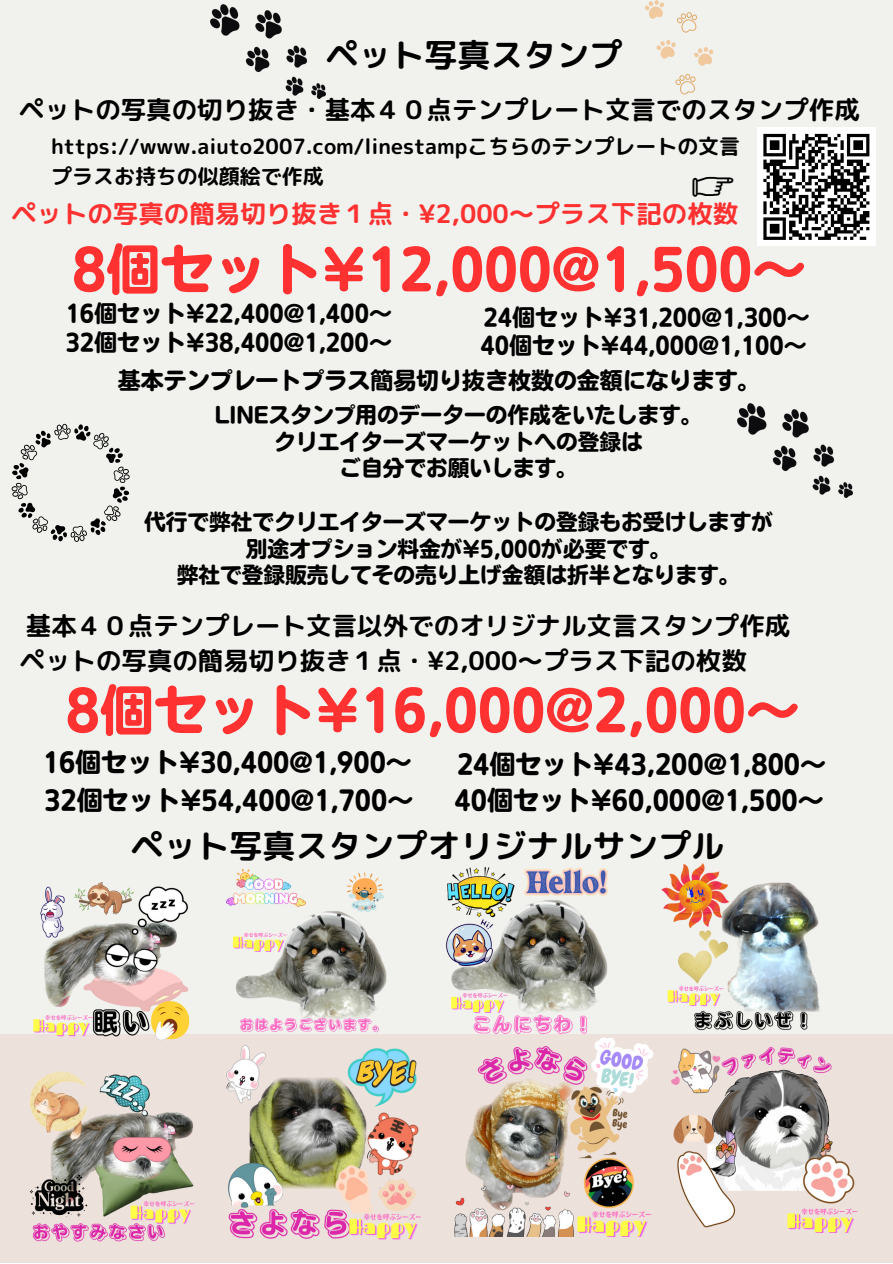
<style>
.page{position:relative;width:893px;height:1264px;background:#fff}
.page>*{position:absolute;margin:0;border:0;box-sizing:border-box;transform-origin:0 0}
.t1{font:54px "Nud Motoya Maru Std W6";color:#ff3131}
.t2{font:42.45px "Nud Motoya Maru Std W6";color:#000}
.t3{font:33px "rounded mplus 1 p bold";color:#000}
.t4{font:25.95px "Nud Motoya Maru Std W6";color:#000}
.t5{font:25.5px "rounded mplus 1 p bold";color:#000}
.t6{font:25.5px "rounded mplus 1 p bold";color:#ff3131}
.t7{font:22.95px "Nud Motoya Maru Std W6";color:#000}
.t8{font:21.75px "Nud Motoya Maru Std W6";color:#000}
.t9{font:21px "rounded mplus 1 p bold";color:#000}
</style>
<div class="page">
<div style="left:0;top:0;width:892px;height:1262px;background:#f1f1ed"></div>
<div style="left:0;top:1034px;width:892px;height:228px;background:#ede1db"></div>
<div style="left:756px;top:127px;width:119px;height:119px;background:#fff"></div>
<svg style="left:763px;top:133px;width:107px;height:107px"></svg>
<img style="left:33px;top:882px;width:157px;height:158px">
<img style="left:226px;top:869px;width:161px;height:164px">
<img style="left:446px;top:867px;width:163px;height:168px">
<img style="left:661px;top:864px;width:159px;height:167px">
<img style="left:29px;top:1071px;width:166px;height:171px">
<img style="left:226px;top:1045px;width:195px;height:195px">
<img style="left:454px;top:1037px;width:199px;height:199px">
<img style="left:211px;top:4px;width:114px;height:95px">
<svg style="left:645px;top:0;width:19px;height:19px"></svg>
<svg style="left:677px;top:12px;width:20px;height:21px"></svg>
<svg style="left:656px;top:40px;width:20px;height:19px"></svg>
<svg style="left:694px;top:47px;width:19px;height:19px"></svg>
<svg style="left:675px;top:74px;width:20px;height:20px"></svg>
<svg style="left:11px;top:423px;width:119px;height:119px"></svg>
<img style="left:737px;top:403px;width:115px;height:94px">
<img style="left:671px;top:1046px;width:187px;height:186px">
<p class="t3" style="left:325px;top:31px;width:298px">ペット写真スタンプ</p>
<p class="t5" style="left:19px;top:92px;width:842px">ペットの写真の切り抜き・基本４０点テンプレート文言でのスタンプ作成</p>
<p class="t9" style="left:51px;top:132px;width:690px">https://www.aiuto2007.com/linestampこちらのテンプレートの文言</p>
<p class="t9" style="left:51px;top:161px;width:274px">プラスお持ちの似顔絵で作成</p>
<p class="t2" style="left:692px;top:165px;width:44px">☞</p>
<p class="t6" style="left:11px;top:196px;width:728px">ペットの写真の簡易切り抜き１点・¥2,000〜プラス下記の枚数</p>
<p class="t1" style="left:72px;top:242px;width:731px">8個セット¥12,000@1,500〜</p>
<p class="t7" style="left:66px;top:301px;width:326px">16個セット¥22,400@1,400〜</p>
<p class="t7" style="left:483px;top:305px;width:326px">24個セット¥31,200@1,300〜</p>
<p class="t7" style="left:66px;top:331px;width:326px">32個セット¥38,400@1,200〜</p>
<p class="t7" style="left:480px;top:334px;width:326px">40個セット¥44,000@1,100〜</p>
<p class="t7" style="left:118px;top:368px;width:644px">基本テンプレートプラス簡易切り抜き枚数の金額になります。</p>
<p class="t8" style="left:215px;top:404px;width:489px">LINEスタンプ用のデーターの作成をいたします。</p>
<p class="t8" style="left:274px;top:430px;width:370px">クリエイターズマーケットへの登録は</p>
<p class="t8" style="left:339px;top:457px;width:240px">ご自分でお願いします。</p>
<p class="t8" style="left:144px;top:510px;width:630px">代行で弊社でクリエイターズマーケットの登録もお受けしますが</p>
<p class="t8" style="left:246px;top:537px;width:427px">別途オプション料金が¥5,000が必要です。</p>
<p class="t8" style="left:177px;top:564px;width:565px">弊社で登録販売してその売り上げ金額は折半となります。</p>
<p class="t5" style="left:26px;top:607px;width:766px">基本４０点テンプレート文言以外でのオリジナル文言スタンプ作成</p>
<p class="t5" style="left:20px;top:642px;width:728px">ペットの写真の簡易切り抜き１点・¥2,000〜プラス下記の枚数</p>
<p class="t1" style="left:66px;top:683px;width:731px">8個セット¥16,000@2,000〜</p>
<p class="t4" style="left:43px;top:749px;width:368px">16個セット¥30,400@1,900〜</p>
<p class="t4" style="left:457px;top:751px;width:368px">24個セット¥43,200@1,800〜</p>
<p class="t4" style="left:44px;top:786px;width:368px">32個セット¥54,400@1,700〜</p>
<p class="t4" style="left:454px;top:786px;width:368px">40個セット¥60,000@1,500〜</p>
<p class="t3" style="left:130px;top:822px;width:595px">ペット写真スタンプオリジナルサンプル</p>
</div>
